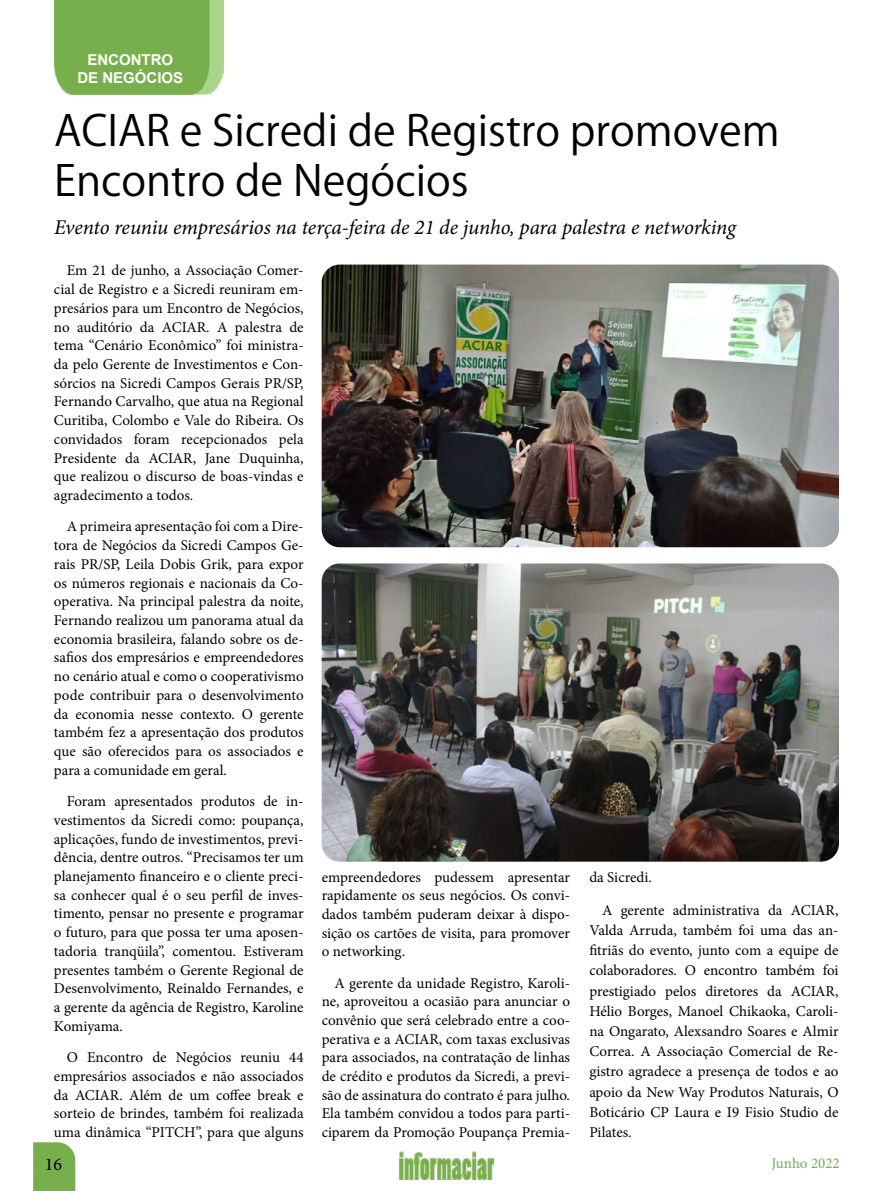
<style>
.page{position:relative;width:893px;height:1191px;background:#fff}
.page>*{position:absolute;margin:0;border:0;box-sizing:border-box;transform-origin:0 0}
.t1{font:42px/49.5px "Koz Go Pr 6 N";color:#000}
.t2{font:italic 21px "Minion Pro";letter-spacing:-.01em;color:#000}
.t3{font:18px "Minion Pro";color:#000}
.t4{font:15px/18.8px "Minion Pro";color:#000;text-align:justify}
.t5{font:700 15px/18px "Arial";color:#fff;text-align:center}
.t6{font:15px "Minion Pro";color:#77af4d}
</style>
<div class="page">
<svg style="left:33px;top:1142px;width:42px;height:49px"></svg>
<img style="left:399px;top:1151px;width:95px;height:28px">
<img style="left:54px;top:0;width:170px;height:94px">
<img style="left:322px;top:264px;width:517px;height:283px">
<img style="left:322px;top:563px;width:517px;height:298px">
<p class="t5" style="left:77px;top:51px;width:107px">ENCONTRO<br>DE NEGÓCIOS</p>
<h1 class="t1" style="left:54px;top:107px;width:727px">ACIAR e Sicredi de Registro promovem<br>Encontro de Negócios</h1>
<h2 class="t2" style="left:54px;top:213px;width:683px">Evento reuniu empresários na terça-feira de 21 de junho, para palestra e networking</h2>
<p class="t4" style="left:54px;top:261px;width:251px;text-indent:13px">Em 21 de junho, a Associação Comer&shy;cial de Registro e a Sicredi reuniram em&shy;presários para um Encontro de Negócios, no auditório da ACIAR. A palestra de tema “Cenário Econômico” foi ministra&shy;da pelo Gerente de Investimentos e Con&shy;sórcios na Sicredi Campos Gerais PR/SP, Fernando Carvalho, que atua na Regional Curitiba, Colombo e Vale do Ribeira. Os convidados foram recepcionados pela Presidente da ACIAR, Jane Duquinha, que realizou o discurso de boas-vindas e agradecimento a todos.</p>
<p class="t4" style="left:54px;top:517px;width:251px;text-indent:13px">A primeira apresentação foi com a Dire&shy;tora de Negócios da Sicredi Campos Ge&shy;rais PR/SP, Leila Dobis Grik, para expor os números regionais e nacionais da Co&shy;operativa. Na principal palestra da noite, Fernando realizou um panorama atual da economia brasileira, falando sobre os de&shy;safios dos empresários e empreendedores no cenário atual e como o cooperativismo pode contribuir para o desenvolvimento da economia nesse contexto. O gerente também fez a apresentação dos produtos que são oferecidos para os associados e para a comunidade em geral.</p>
<p class="t4" style="left:54px;top:792px;width:251px;text-indent:13px">Foram apresentados produtos de in&shy;vestimentos da Sicredi como: poupança, aplicações, fundo de investimentos, previ&shy;dência, dentre outros. “Precisamos ter um planejamento financeiro e o cliente preci&shy;sa conhecer qual é o seu perfil de inves&shy;timento, pensar no presente e programar o futuro, para que possa ter uma aposen&shy;tadoria tranqüila”, comentou. Estiveram presentes também o Gerente Regional de Desenvolvimento, Reinaldo Fernandes, e a gerente da agência de Registro, Karoline Komiyama.</p>
<p class="t4" style="left:54px;top:1048px;width:251px;text-indent:13px">O Encontro de Negócios reuniu 44 empresários associados e não associados da ACIAR. Além de um coffee break e sorteio de brindes, também foi realizada uma dinâmica “PITCH”, para que alguns</p>
<p class="t4" style="left:322px;top:867px;width:250px">empreendedores pudessem apresentar rapidamente os seus negócios. Os convi&shy;dados também puderam deixar à dispo&shy;sição os cartões de visita, para promover o networking.</p>
<p class="t4" style="left:322px;top:973px;width:250px;text-indent:13px">A gerente da unidade Registro, Karoli&shy;ne, aproveitou a ocasião para anunciar o convênio que será celebrado entre a coo&shy;perativa e a ACIAR, com taxas exclusivas para associados, na contratação de linhas de crédito e produtos da Sicredi, a previ&shy;são de assinatura do contrato é para julho.<br>Ela também convidou a todos para parti&shy;ciparem da Promoção Poupança Premia-</p>
<p class="t4" style="left:602px;top:860px;width:238px;line-height:33px;text-indent:-13px">da Sicredi.<br>A gerente administrativa da ACIAR,</p>
<p class="t4" style="left:589px;top:920px;width:251px;line-height:20.2px">Valda Arruda, também foi uma das an&shy;fitriãs do evento, junto com a equipe de colaboradores. O encontro também foi prestigiado pelos diretores da ACIAR, Hélio Borges, Manoel Chikaoka, Caroli&shy;na Ongarato, Alexsandro Soares e Almir Correa. A Associação Comercial de Re&shy;gistro agradece a presença de todos e ao apoio da New Way Produtos Naturais, O Boticário CP Laura e I9 Fisio Studio de Pilates.</p>
<p class="t3" style="left:45px;top:1152px;width:19px">16</p>
<p class="t6" style="left:771px;top:1152px;width:70px">Junho 2022</p>
</div>
